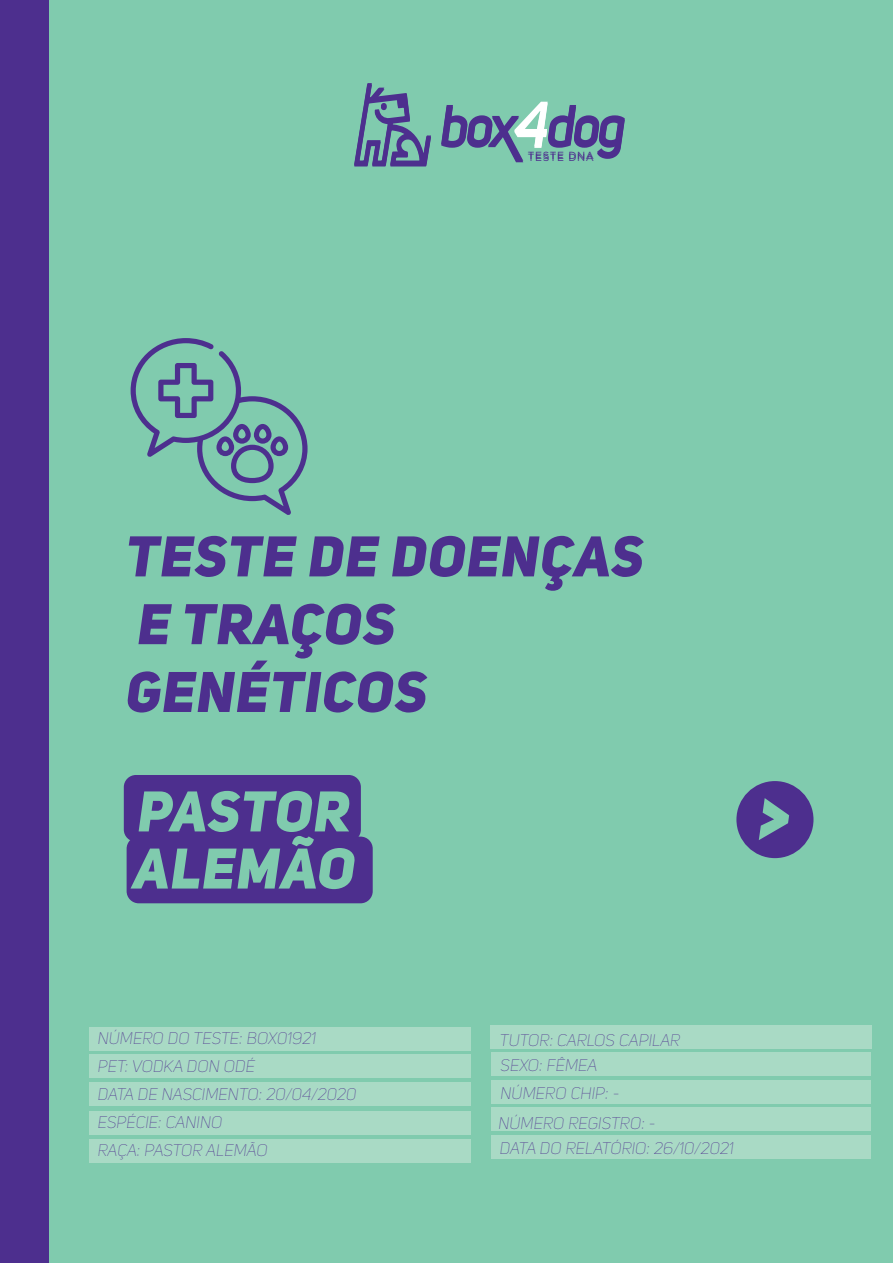
<style>
.page{position:relative;width:893px;height:1263px;background:#80cbae}
.page>*{position:absolute;margin:0;border:0;box-sizing:border-box;transform-origin:0 0}
.t1{font:73.2px "Uni Sans Heavy Italic CAPS";color:#80cbae}
.t2{font:56.55px/67.8px "Uni Sans Heavy Italic CAPS";letter-spacing:.02em;color:#4d2f8e}
.t3{font:56.55px "Uni Sans Heavy Italic CAPS";letter-spacing:.02em;color:#80cbae}
.t4{font:16.5px/28px "Uni Sans Thin Italic CAPS";color:#4d2f8e}
.t5{font:10.35px "Gotham";letter-spacing:.06em;color:#4d2f8e}
</style>
<div class="page">
<div style="left:736px;top:781px;width:77px;height:77px;background:#4d2f8e;border-radius:50%"></div>
<div style="left:0;top:0;width:49px;height:1263px;background:#4d2f8e"></div>
<div style="left:90px;top:1027px;width:381px;height:23px;background:#a9dac5"></div>
<div style="left:90px;top:1054px;width:381px;height:24px;background:#a9dac5"></div>
<div style="left:90px;top:1082px;width:381px;height:23px;background:#a9dac5"></div>
<div style="left:90px;top:1111px;width:381px;height:24px;background:#a9dac5"></div>
<div style="left:90px;top:1139px;width:381px;height:23px;background:#a9dac5"></div>
<div style="left:490px;top:1025px;width:381px;height:24px;background:#a9dac5"></div>
<div style="left:491px;top:1052px;width:380px;height:24px;background:#a9dac5"></div>
<div style="left:491px;top:1080px;width:380px;height:23px;background:#a9dac5"></div>
<div style="left:491px;top:1107px;width:380px;height:24px;background:#a9dac5"></div>
<svg style="left:131px;top:338px;width:177px;height:177px"></svg>
<svg style="left:354px;top:83px;width:77px;height:84px"></svg>
<svg style="left:441px;top:102px;width:184px;height:60px"></svg>
<div style="left:491px;top:1135px;width:380px;height:23px;background:#a9dac5"></div>
<div style="left:124px;top:775px;width:237px;height:67px;background:#4d2f8e;border-radius:12px"></div>
<div style="left:127px;top:837px;width:246px;height:66px;background:#4d2f8e;border-radius:12px"></div>
<p class="t5" style="left:528px;top:150px;width:68px">TESTE DNA</p>
<h2 class="t2" style="left:126px;top:522px;width:519px">TESTE DE DOENÇAS<br>E TRAÇOS<br>GENÉTICOS</h2>
<h2 class="t3" style="left:138px;top:777px;width:214px">PASTOR</h2>
<h1 class="t1" style="left:758px;top:770px;width:34px">&gt;</h1>
<h2 class="t3" style="left:133px;top:834px;width:223px">ALEMÃO</h2>
<p class="t4" style="left:98px;top:1024px;width:260px">NÚMERO DO TESTE: BOX01921<br>PET: VODKA DON ODÉ<br>DATA DE NASCIMENTO: 20/04/2020<br>ESPÉCIE: CANINO<br>RAÇA: PASTOR ALEMÃO</p>
<p class="t4" style="left:500px;top:1027px;width:182px">TUTOR: CARLOS CAPILAR</p>
<p class="t4" style="left:500px;top:1051px;width:121px">SEXO: FÊMEA<br>NÚMERO CHIP: -</p>
<p class="t4" style="left:498px;top:1110px;width:159px">NÚMERO REGISTRO: -</p>
<p class="t4" style="left:500px;top:1134px;width:236px">DATA DO RELATÓRIO: 26/10/2021</p>
</div>
